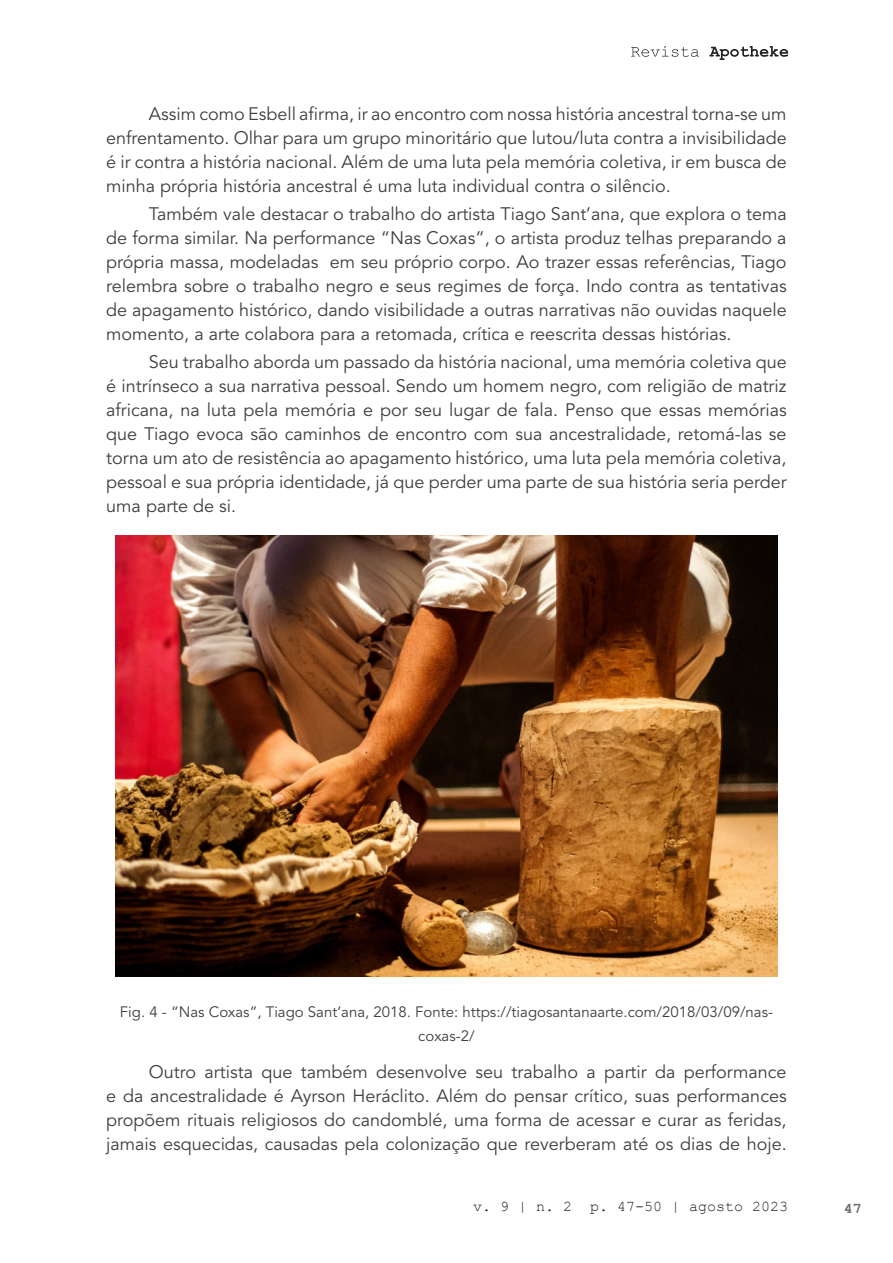
<style>
.page{position:relative;width:893px;height:1263px;background:#fff}
.page>*{position:absolute;margin:0;border:0;box-sizing:border-box;transform-origin:0 0}
.Corpo_Texto{font:18px/24px "Avenir LT Std";color:#3e3e3f;text-align:justify}
.Legenda_Foto{font:15px/24px "Avenir LT Std";color:#3e3e3f;text-align:center}
.t1{font:15px "Courier New";color:#231f20}
.t2{font:700 15px "Courier New";color:#6b6b6e}
</style>
<div class="page">
<svg style="left:631px;top:46px;width:68px;height:11px"></svg>
<svg style="left:709px;top:46px;width:79px;height:14px"></svg>
<img style="left:115px;top:535px;width:663px;height:441px">
<p class="Corpo_Texto" style="left:106px;top:102px;width:682px;text-indent:43px">Assim como Esbell afirma, ir ao encontro com nossa história ancestral torna-se um enfrentamento. Olhar para um grupo minoritário que lutou/luta contra a invisibilidade é ir contra a história nacional. Além de uma luta pela memória coletiva, ir em busca de minha própria história ancestral é uma luta individual contra o silêncio.</p>
<p class="Corpo_Texto" style="left:106px;top:202px;width:682px;text-indent:43px">Também vale destacar o trabalho do artista Tiago Sant’ana, que explora o tema de forma similar. Na performance “Nas Coxas”, o artista produz telhas preparando a própria massa, modeladas em seu próprio corpo. Ao trazer essas referências, Tiago relembra sobre o trabalho negro e seus regimes de força. Indo contra as tentativas de apagamento histórico, dando visibilidade a outras narrativas não ouvidas naquele momento, a arte colabora para a retomada, crítica e reescrita dessas histórias.</p>
<p class="Corpo_Texto" style="left:106px;top:351px;width:682px;text-indent:43px">Seu trabalho aborda um passado da história nacional, uma memória coletiva que é intrínseco a sua narrativa pessoal. Sendo um homem negro, com religião de matriz africana, na luta pela memória e por seu lugar de fala. Penso que essas memórias que Tiago evoca são caminhos de encontro com sua ancestralidade, retomá-las se torna um ato de resistência ao apagamento histórico, uma luta pela memória coletiva, pessoal e sua própria identidade, já que perder uma parte de sua história seria perder uma parte de si.</p>
<p class="Legenda_Foto" style="left:120px;top:1000px;width:655px">Fig. 4 - “Nas Coxas”, Tiago Sant’ana, 2018. Fonte: https://tiagosantanaarte.com/2018/03/09/nas&shy;coxas-2/</p>
<p class="Corpo_Texto" style="left:106px;top:1060px;width:682px;text-indent:43px">Outro artista que também desenvolve seu trabalho a partir da performance e da ancestralidade é Ayrson Heráclito. Além do pensar crítico, suas performances propõem rituais religiosos do candomblé, uma forma de acessar e curar as feridas, jamais esquecidas, causadas pela colonização que reverberam até os dias de hoje.</p>
<p class="t1" style="left:473px;top:1197px;width:317px">v. 9 | n. 2 p. 47-50 | agosto 2023</p>
<p class="t2" style="left:844px;top:1199px;width:19px">47</p>
</div>
